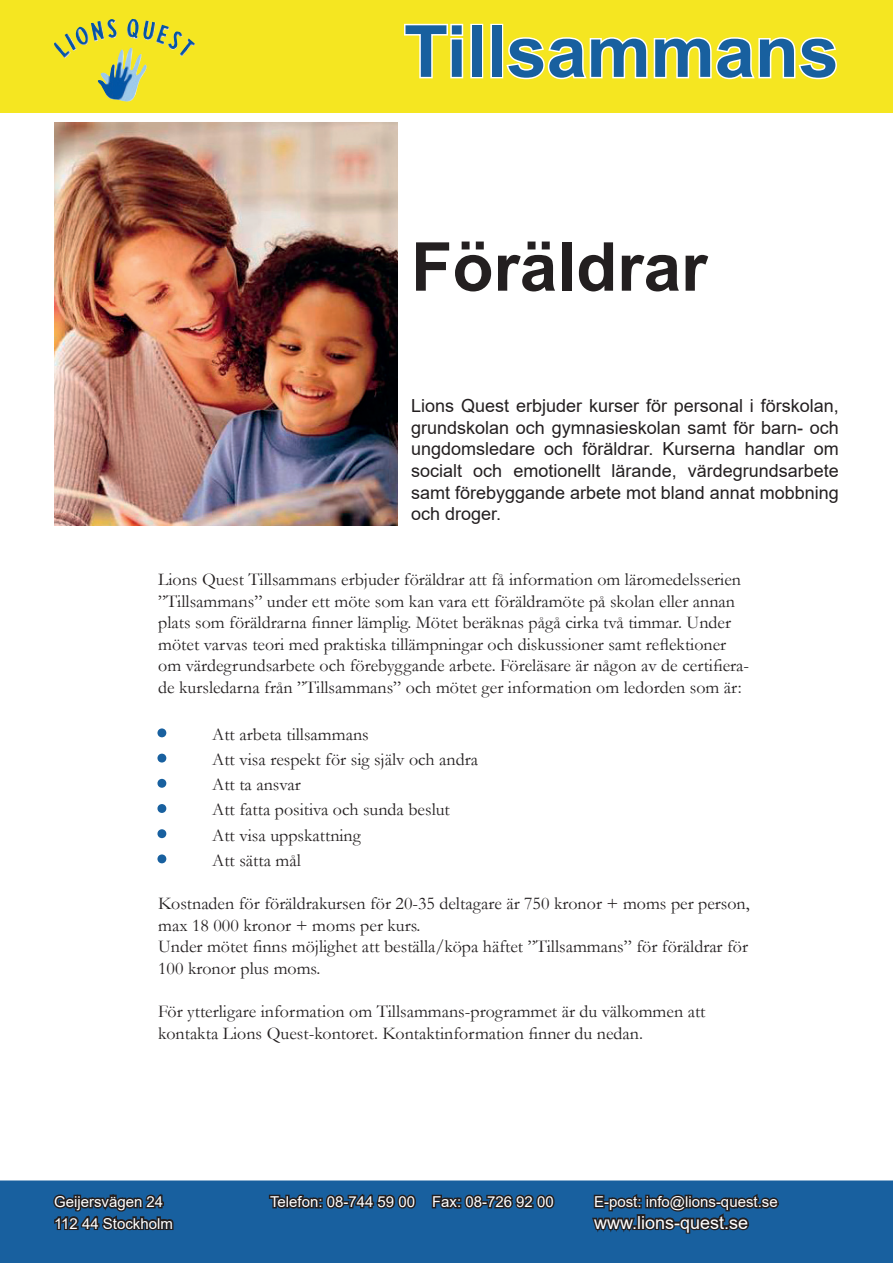
<style>
.page{position:relative;width:893px;height:1263px;background:#fff}
.page>*{position:absolute;margin:0;border:0;box-sizing:border-box;transform-origin:0 0}
.t1{font:700 72px "Arial";color:#18609f}
.t2{font:700 67.5px "Arial";color:#231f20}
.t3{font:18px/21.6px "Garamond";color:#231f20}
.t4{font:18px/21.6px "Arial";color:#231f20;text-align:justify}
.t5{font:18px "Arial";color:#fff}
.t6{font:15px "Arial";color:#fff}
.s1{font-weight:700;font-size:21px;color:#18609f}
</style>
<div class="page">
<div style="left:0;top:1180px;width:893px;height:83px;background:#18609f"></div>
<div style="left:0;top:0;width:893px;height:112px;background:#f5e621"></div>
<svg style="left:267px;top:1189px;width:151px;height:22px;background:#1c4264"></svg>
<svg style="left:430px;top:1191px;width:127px;height:20px;background:#1d3f5e"></svg>
<svg style="left:51px;top:1189px;width:124px;height:44px;background:#1c4265"></svg>
<svg style="left:590px;top:1180px;width:191px;height:69px;background:#1c4e7b"></svg>
<svg style="left:404px;top:23px;width:60px;height:56px"></svg>
<div style="left:470px;top:24px;width:13px;height:54px;border:3px solid #fff"></div>
<div style="left:490px;top:24px;width:13px;height:54px;border:3px solid #fff"></div>
<svg style="left:506px;top:37px;width:331px;height:43px"></svg>
<img style="left:54px;top:19px;width:141px;height:50px">
<svg style="left:157px;top:728px;width:10px;height:10px"></svg>
<svg style="left:157px;top:753px;width:10px;height:10px"></svg>
<svg style="left:157px;top:778px;width:10px;height:10px"></svg>
<svg style="left:157px;top:804px;width:10px;height:9px"></svg>
<svg style="left:157px;top:829px;width:10px;height:10px"></svg>
<svg style="left:157px;top:854px;width:10px;height:10px"></svg>
<img style="left:54px;top:122px;width:344px;height:403px">
<h1 class="t1" style="left:404px;top:1px;width:436px">Tillsammans</h1>
<h2 class="t2" style="left:411px;top:219px;width:298px">Föräldrar</h2>
<p class="t4" style="left:411px;top:395px;width:429px">Lions Quest erbjuder kurser för personal i förskolan, grundskolan och gymnasieskolan samt för barn- och ungdomsledare och föräldrar. Kurserna handlar om socialt och emotionellt lärande, värdegrundsarbete samt förebyggande arbete mot bland annat mobbning och droger.</p>
<p class="t3" style="left:158px;top:568px;width:593px">Lions Quest Tillsammans erbjuder föräldrar att få information om läromedelsserien ”Tillsammans” under ett möte som kan vara ett föräldramöte på skolan eller annan plats som föräldrarna finner lämplig. Mötet beräknas pågå cirka två timmar. Under mötet varvas teori med praktiska tillämpningar och diskussioner samt reflektioner om värdegrundsarbete och förebyggande arbete. Föreläsare är någon av de certifiera&shy;de kursledarna från ”Tillsammans” och mötet ger information om ledorden som är:</p>
<p class="t3" style="left:158px;top:723px;width:212px"><span class="s1">•</span> Att arbeta tillsammans</p>
<p class="t3" style="left:158px;top:748px;width:321px"><span class="s1">•</span> Att visa respekt för sig själv och andra</p>
<p class="t3" style="left:158px;top:773px;width:144px"><span class="s1">•</span> Att ta ansvar</p>
<p class="t3" style="left:158px;top:798px;width:293px"><span class="s1">•</span> Att fatta positiva och sunda beslut</p>
<p class="t3" style="left:158px;top:824px;width:204px"><span class="s1">•</span> Att visa uppskattning</p>
<p class="t3" style="left:158px;top:849px;width:144px"><span class="s1">•</span> Att sätta mål</p>
<p class="t3" style="left:158px;top:892px;width:593px">Kostnaden för föräldrakursen för 20-35 deltagare är 750 kronor + moms per person, max 18 000 kronor + moms per kurs.<br>Under mötet finns möjlighet att beställa/köpa häftet ”Tillsammans” för föräldrar för 100 kronor plus moms.</p>
<p class="t3" style="left:158px;top:1000px;width:549px">För ytterligare information om Tillsammans-programmet är du välkommen att kontakta Lions Quest-kontoret. Kontaktinformation finner du nedan.</p>
<p class="t6" style="left:54px;top:1191px;width:111px">Geijersvägen 24</p>
<p class="t6" style="left:270px;top:1191px;width:285px">Telefon: 08-744 59 00 Fax: 08-726 92 00</p>
<p class="t6" style="left:594px;top:1191px;width:185px">E-post: info@lions-quest.se</p>
<p class="t6" style="left:54px;top:1213px;width:120px">112 44 Stockholm</p>
<p class="t5" style="left:594px;top:1210px;width:156px">www.lions-quest.se</p>
</div>
